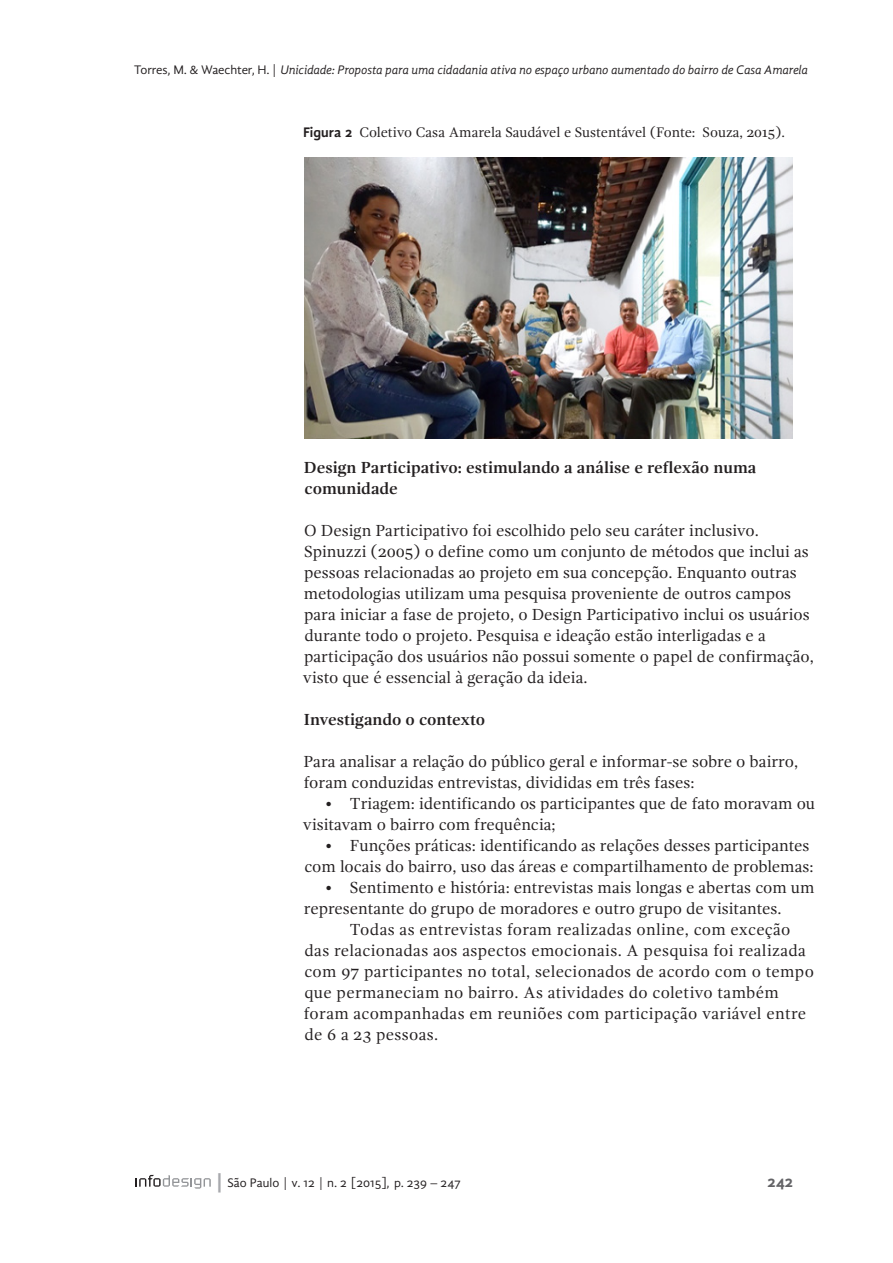
<style>
.page{position:relative;width:893px;height:1263px;background:#fff}
.page>*{position:absolute;margin:0;border:0;box-sizing:border-box;transform-origin:0 0}
.PT_Corpo_de_texto_Re{font:16.5px/21px "Gandhi Serif";color:#231f20}
.PT_Corpo_de_texto{font:16.5px/21px "Gandhi Serif";color:#231f20}
.PT_Corpo_de_texto-2{font:16.5px/21px "Gandhi Serif";letter-spacing:.02em;color:#231f20}
.PT_Corpo_de_texto_Re-2{font:700 16.5px/21px "Gandhi Serif";color:#231f20}
.t1{font:700 16.5px "Gandhi Sans";color:#636366}
.t2{font:14.25px "Gandhi Serif";color:#231f20}
.t3{font:italic 12.75px "Gandhi Sans";letter-spacing:-.01em;color:#231f20}
.t4{font:12.75px "Gandhi Sans";color:#231f20}
.s1{font-style:normal}
.s2{font-family:"Gandhi Sans";font-weight:700}
.s3{font-size:19.2px;color:#a8a9ad}
</style>
<div class="page">
<svg style="left:136px;top:1175px;width:75px;height:13px"></svg>
<img style="left:304px;top:158px;width:488px;height:280px">
<p class="t3" style="left:134px;top:62px;width:675px"><span class="s1">Torres, M. &amp; Waechter, H. |</span> Unicidade: Proposta para uma cidadania ativa no espaço urbano aumentado do bairro de Casa Amarela</p>
<p class="t2" style="left:303px;top:124px;width:483px"><span class="s2">Figura 2</span> Coletivo Casa Amarela Saudável e Sustentável (Fonte: Souza, 2015).</p>
<p class="PT_Corpo_de_texto_Re-2" style="left:304px;top:456px;width:454px">Design Participativo: estimulando a análise e reflexão numa comunidade</p>
<p class="PT_Corpo_de_texto_Re" style="left:303px;top:520px;width:513px">O Design Participativo foi escolhido pelo seu caráter inclusivo.<br>Spinuzzi (2005) o define como um conjunto de métodos que inclui as pessoas relacionadas ao projeto em sua concepção. Enquanto outras metodologias utilizam uma pesquisa proveniente de outros campos para iniciar a fase de projeto, o Design Participativo inclui os usuários durante todo o projeto. Pesquisa e ideação estão interligadas e a participação dos usuários não possui somente o papel de confirmação, visto que é essencial à geração da ideia.</p>
<p class="PT_Corpo_de_texto_Re-2" style="left:304px;top:708px;width:183px">Investigando o contexto</p>
<p class="PT_Corpo_de_texto_Re" style="left:303px;top:751px;width:496px">Para analisar a relação do público geral e informar-se sobre o bairro, foram conduzidas entrevistas, divididas em três fases:</p>
<p class="PT_Corpo_de_texto" style="left:303px;top:793px;width:514px;text-indent:23px">• Triagem: identificando os participantes que de fato moravam ou visitavam o bairro com frequência;</p>
<p class="PT_Corpo_de_texto" style="left:304px;top:835px;width:511px;text-align:right">• Funções práticas: identificando as relações desses participantes com locais do bairro, uso das áreas e compartilhamento de problemas:</p>
<p class="PT_Corpo_de_texto" style="left:304px;top:877px;width:512px;text-indent:22px">• Sentimento e história: entrevistas mais longas e abertas com um representante do grupo de moradores e outro grupo de visitantes.</p>
<p class="PT_Corpo_de_texto-2" style="left:304px;top:919px;width:512px;text-indent:46px">Todas as entrevistas foram realizadas online, com exceção das relacionadas aos aspectos emocionais. A pesquisa foi realizada com 97 participantes no total, selecionados de acordo com o tempo que permaneciam no bairro. As atividades do coletivo também foram acompanhadas em reuniões com participação variável entre de 6 a 23 pessoas.</p>
<p class="t4" style="left:214px;top:1175px;width:248px"><span class="s3">|</span>São Paulo | v. 12 | n. 2 [2015], p. 239 – 247</p>
<p class="t1" style="left:768px;top:1171px;width:27px">242</p>
</div>
